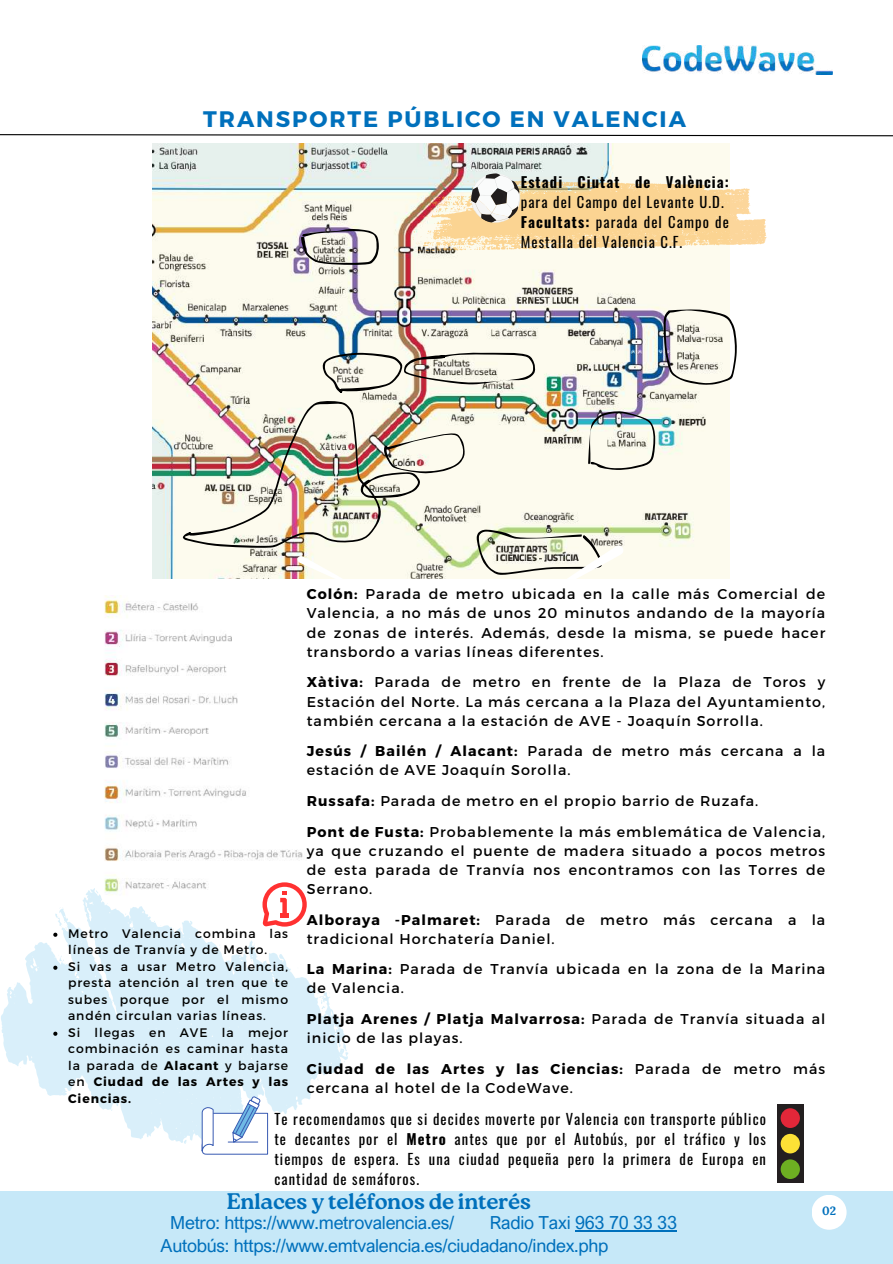
<style>
.page{position:relative;width:893px;height:1264px;background:#fff}
.page>*{position:absolute;margin:0;border:0;box-sizing:border-box;transform-origin:0 0}
.t1{font:700 22.5px "Montserrat";letter-spacing:.085em;color:#0070bc}
.t2{font:700 22.5px "Roca Two";letter-spacing:-.015em;color:#0070bc}
.t3{font:18px/22.8px "Arial Nova";letter-spacing:-.015em;color:#0070bc}
.t4{font:14.55px/20.2px "Oswald";letter-spacing:.075em;color:#000}
.t5{font:700 14.55px "Oswald";letter-spacing:.075em;color:#000}
.t6{font:14.25px/19.2px "Montserrat";letter-spacing:.075em;color:#000}
.t7{font:12.3px/16.5px "Montserrat";letter-spacing:.075em;color:#000100}
.t8{font:700 12px "Lora";color:#0070bc}
.s1{font-weight:700}
</style>
<div class="page">
<img style="left:104px;top:595px;width:199px;height:293px">
<div style="left:0;top:1190px;width:892px;height:73px;background:#c6e8f8"></div>
<div style="left:811px;top:1194px;width:35px;height:35px;background:#fff;border-radius:50%"></div>
<img style="left:152px;top:143px;width:577px;height:436px">
<svg style="left:588px;top:411px;width:67px;height:59px;background:#c7cec9"></svg>
<svg style="left:300px;top:229px;width:79px;height:36px;background:#b8b3b4"></svg>
<svg style="left:662px;top:309px;width:74px;height:76px;background:#d3d1cb"></svg>
<img style="left:183px;top:400px;width:282px;height:148px">
<svg style="left:322px;top:351px;width:213px;height:42px;background:#d2cdc3"></svg>
<svg style="left:262px;top:882px;width:41px;height:6px"></svg>
<svg style="left:476px;top:529px;width:147px;height:50px;background:#d2d4c3"></svg>
<svg style="left:297px;top:556px;width:55px;height:23px"></svg>
<svg style="left:268px;top:629px;width:35px;height:9px"></svg>
<svg style="left:1px;top:888px;width:347px;height:261px;fill:#d9effa"></svg>
<svg style="left:0;top:134px;width:892px;height:3px"></svg>
<svg style="left:202px;top:1096px;width:66px;height:58px"></svg>
<hr style="left:228px;top:1141px;width:30px;height:1px;background:#395bb2">
<div style="left:776px;top:1104px;width:27px;height:79px;background:#231f20"></div>
<div style="left:780px;top:1159px;width:19px;height:19px;background:#6daf22;border-radius:50%"></div>
<div style="left:780px;top:1108px;width:19px;height:19px;background:#e22739;border-radius:50%"></div>
<div style="left:780px;top:1133px;width:19px;height:20px;background:#fde136;border-radius:50%"></div>
<img style="left:642px;top:46px;width:190px;height:29px">
<hr style="left:575px;top:1230px;width:101px;height:1px;background:#0070bc">
<svg style="left:409px;top:173px;width:357px;height:78px;background:#f1d8ae"></svg>
<svg style="left:53px;top:932px;width:4px;height:4px"></svg>
<svg style="left:53px;top:965px;width:4px;height:4px"></svg>
<svg style="left:53px;top:1031px;width:4px;height:4px"></svg>
<h1 class="t1" style="left:203px;top:105px;width:484px">TRANSPORTE PÚBLICO EN VALENCIA</h1>
<p class="t5" style="left:520px;top:170px;width:210px">Estadi Ciutat de València:</p>
<p class="t4" style="left:520px;top:191px;width:210px">para del Campo del Levante U.D.<br><span class="s1">Facultats:</span> parada del Campo de<br>Mestalla del Valencia C.F.</p>
<p class="t6" style="left:307px;top:584px;width:520px;text-align:justify"><span class="s1">Colón:</span> Parada de metro ubicada en la calle más Comercial de Valencia, a no más de unos 20 minutos andando de la mayoría de zonas de interés. Además, desde la misma, se puede hacer transbordo a varias líneas diferentes.</p>
<p class="t6" style="left:307px;top:672px;width:520px;text-align:justify"><span class="s1">Xàtiva:</span> Parada de metro en frente de la Plaza de Toros y Estación del Norte. La más cercana a la Plaza del Ayuntamiento, también cercana a la estación de AVE - Joaquín Sorrolla.</p>
<p class="t7" style="left:68px;top:924px;width:221px">Metro Valencia combina las líneas de Tranvía y de Metro.<br>Si vas a usar Metro Valencia, presta atención al tren que te subes porque por el mismo andén circulan varias líneas.<br>Si llegas en AVE la mejor combinación es caminar hasta la parada de <span class="s1">Alacant</span> y bajarse en <span class="s1">Ciudad de las Artes y las<br>Ciencias.</span></p>
<p class="t6" style="left:307px;top:740px;width:520px"><span class="s1">Jesús / Bailén / Alacant:</span> Parada de metro más cercana a la estación de AVE Joaquín Sorolla.</p>
<p class="t6" style="left:307px;top:790px;width:453px"><span class="s1">Russafa:</span> Parada de metro en el propio barrio de Ruzafa.</p>
<p class="t6" style="left:307px;top:821px;width:520px;text-align:justify"><span class="s1">Pont de Fusta:</span> Probablemente la más emblemática de Valencia, ya que cruzando el puente de madera situado a pocos metros de esta parada de Tranvía nos encontramos con las Torres de Serrano.</p>
<p class="t6" style="left:307px;top:909px;width:520px"><span class="s1">Alboraya -Palmaret:</span> Parada de metro más cercana a la tradicional Horchatería Daniel.</p>
<p class="t6" style="left:307px;top:958px;width:520px"><span class="s1">La Marina:</span> Parada de Tranvía ubicada en la zona de la Marina de Valencia.</p>
<p class="t6" style="left:307px;top:1008px;width:520px"><span class="s1">Platja Arenes / Platja Malvarrosa:</span> Parada de Tranvía situada al inicio de las playas.</p>
<p class="t6" style="left:307px;top:1058px;width:520px"><span class="s1">Ciudad de las Artes y las Ciencias:</span> Parada de metro más cercana al hotel de la CodeWave.</p>
<p class="t4" style="left:274px;top:1107px;width:493px;text-align:justify">Te recomendamos que si decides moverte por Valencia con transporte público te decantes por el <span class="s1">Metro</span> antes que por el Autobús, por el tráfico y los tiempos de espera. Es una ciudad pequeña pero la primera de Europa en cantidad de semáforos.</p>
<h1 class="t2" style="left:227px;top:1187px;width:306px">Enlaces y teléfonos de interés</h1>
<p class="t3" style="left:161px;top:1211px;width:449px;text-indent:10px">Metro: https://www.metrovalencia.es/<br>Autobús: https://www.emtvalencia.es/ciudadano/index.php</p>
<p class="t3" style="left:490px;top:1211px;width:189px">Radio Taxi 963 70 33 33</p>
<p class="t8" style="left:822px;top:1203px;width:15px">02</p>
</div>
